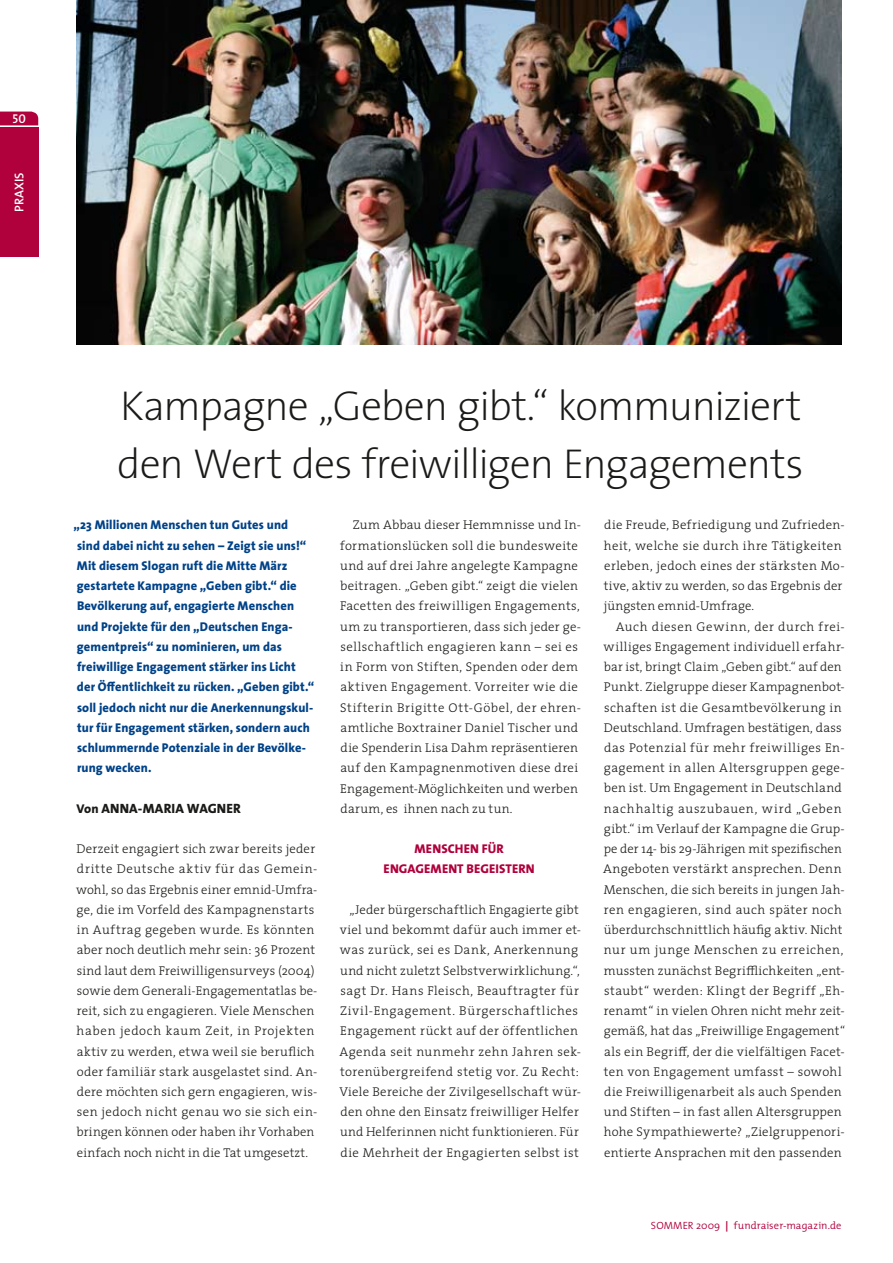
<style>
.page{position:relative;width:893px;height:1263px;background:#fff}
.page>*{position:absolute;margin:0;border:0;box-sizing:border-box;transform-origin:0 0}
.t1{font:200 42px/58.8px "The Sans 2";letter-spacing:-.03em;color:#1a1a18}
.t2{font:800 13.5px "The Sans 8";letter-spacing:.01em;color:#1a1a18}
.t3{font:300 12.75px/20.2px "The Serif 3";letter-spacing:.025em;color:#1a1a18}
.t4{font:800 12.75px/20.2px "The Sans 8";letter-spacing:.01em;color:#004288}
.t5{font:300 12.75px "The Serif 3";letter-spacing:.045em;color:#1a1a18}
.t6{font:800 12.75px "The Sans 8";letter-spacing:.01em;color:#b0013c}
.t7{font:300 12.75px "The Serif 3";letter-spacing:.055em;color:#1a1a18}
.t8{font:600 12.75px "The Sans 6";color:#fff}
.t9{font:12.75px "The Mix 6 Semi Bold Caps";color:#fff}
.t10{font:300 10.5px "The Mix 4";letter-spacing:.01em;color:#b0013c}
.s1{font-size:12.75px}
.s2{font-family:"The Mix 7";font-weight:700}
</style>
<div class="page">
<svg style="left:0;top:112px;width:38px;height:13px"></svg>
<div style="left:0;top:128px;width:38px;height:129px;background:#b0013c"></div>
<img style="left:77px;top:0;width:765px;height:344px">
<p class="t9" style="left:12px;top:108px;width:15px">50</p>
<p class="t8" style="left:8px;top:212px;width:40px;rotate:-90deg">Praxis</p>
<p class="t1" style="left:117px;top:374px;width:688px">Kampagne „Geben gibt.“ kommuniziert den Wert des freiwilligen Engagements</p>
<p class="t4" style="left:73px;top:515px;width:242px">„23 Millionen Menschen tun Gutes und<br>sind dabei nicht zu sehen – Zeigt sie uns!“ Mit diesem Slogan ruft die Mitte März gestartete Kampagne „Geben gibt.“ die Bevölkerung auf, engagierte Menschen und Projekte für den „Deutschen Enga&shy;gementpreis“ zu nominieren, um das freiwillige Engagement stärker ins Licht<br>der Öffentlichkeit zu rücken. „Geben gibt.“ soll jedoch nicht nur die Anerkennungskul&shy;tur für Engagement stärken, sondern auch schlummernde Potenziale in der Bevölke&shy;rung wecken.</p>
<p class="t2" style="left:76px;top:797px;width:44px"><span class="s1">Von</span> Anna</p>
<p class="t2" style="left:138px;top:797px;width:60px">-Maria Wagne</p>
<p class="t2" style="left:233px;top:797px;width:9px">r</p>
<p class="t3" style="left:76px;top:838px;width:243px">Derzeit engagiert sich zwar bereits jeder dritte Deutsche aktiv für das Gemein&shy;wohl, so das Ergebnis einer emnid-Umfra&shy;ge, die im Vorfeld des Kampagnenstarts in Auftrag gegeben wurde. Es könnten aber noch deutlich mehr sein: 36 Prozent sind laut dem Freiwilligensurveys (2004) sowie dem Generali-Engagementatlas be&shy;reit, sich zu engagieren. Viele Menschen haben jedoch kaum Zeit, in Projekten aktiv zu werden, etwa weil sie beruflich oder familiär stark ausgelastet sind. An&shy;dere möchten sich gern engagieren, wis&shy;sen jedoch nicht genau wo sie sich ein&shy;bringen können oder haben ihr Vorhaben einfach noch nicht in die Tat umgesetzt.</p>
<p class="t3" style="left:604px;top:515px;width:242px">die Freude, Befriedigung und Zufrieden-</p>
<p class="t3" style="left:604px;top:535px;width:239px">heit, welche sie durch ihre Tätigkeiten</p>
<p class="t3" style="left:604px;top:555px;width:242px">erleben, jedoch eines der stärksten Mo-</p>
<p class="t3" style="left:604px;top:575px;width:240px">tive, aktiv zu werden, so das Ergebnis der</p>
<p class="t3" style="left:604px;top:595px;width:152px">jüngsten emnid-Umfrage.</p>
<p class="t5" style="left:616px;top:616px;width:231px">Auch diesen Gewinn, der durch frei-</p>
<p class="t3" style="left:603px;top:636px;width:243px">williges Engagement individuell erfahr-</p>
<p class="t3" style="left:604px;top:656px;width:239px">bar ist, bringt Claim „Geben gibt.“ auf den</p>
<p class="t3" style="left:604px;top:676px;width:242px">Punkt. Zielgruppe dieser Kampagnenbot-</p>
<p class="t3" style="left:604px;top:697px;width:239px">schaften ist die Gesamtbevölkerung in</p>
<p class="t3" style="left:604px;top:717px;width:239px">Deutschland. Umfragen bestätigen, dass</p>
<p class="t5" style="left:604px;top:737px;width:242px">das Potenzial für mehr freiwilliges En-</p>
<p class="t3" style="left:604px;top:757px;width:242px">gagement in allen Altersgruppen gege-</p>
<p class="t3" style="left:604px;top:778px;width:239px">ben ist. Um Engagement in Deutschland</p>
<p class="t7" style="left:604px;top:798px;width:239px">nachhaltig auszubauen, wird „Geben</p>
<p class="t3" style="left:604px;top:818px;width:242px">gibt.“ im Verlauf der Kampagne die Grup-</p>
<p class="t3" style="left:604px;top:838px;width:239px">pe der 14- bis 29-Jährigen mit spezifischen</p>
<p class="t3" style="left:603px;top:858px;width:240px">Angeboten verstärkt ansprechen. Denn</p>
<p class="t3" style="left:604px;top:879px;width:243px">Menschen, die sich bereits in jungen Jah-</p>
<p class="t3" style="left:604px;top:899px;width:239px">ren engagieren, sind auch später noch</p>
<p class="t3" style="left:604px;top:919px;width:240px">überdurchschnittlich häufig aktiv. Nicht</p>
<p class="t5" style="left:604px;top:939px;width:241px">nur um junge Menschen zu erreichen,</p>
<p class="t3" style="left:604px;top:960px;width:242px">mussten zunächst Begrifflichkeiten „ent-</p>
<p class="t3" style="left:604px;top:980px;width:242px">staubt“ werden: Klingt der Begriff „Eh-</p>
<p class="t3" style="left:604px;top:1000px;width:242px">renamt“ in vielen Ohren nicht mehr zeit-</p>
<p class="t3" style="left:604px;top:1020px;width:243px">gemäß, hat das „Freiwillige Engagement“</p>
<p class="t3" style="left:604px;top:1041px;width:242px">als ein Begriff, der die vielfältigen Facet-</p>
<p class="t3" style="left:604px;top:1061px;width:239px">ten von Engagement umfasst – sowohl</p>
<p class="t3" style="left:604px;top:1081px;width:239px">die Freiwilligenarbeit als auch Spenden</p>
<p class="t3" style="left:604px;top:1101px;width:239px">und Stiften – in fast allen Altersgruppen</p>
<p class="t3" style="left:604px;top:1121px;width:242px">hohe Sympathiewerte? „Zielgruppenori-</p>
<p class="t3" style="left:604px;top:1142px;width:239px">entierte Ansprachen mit den passenden</p>
<p class="t3" style="left:340px;top:515px;width:243px;text-indent:13px">Zum Abbau dieser Hemmnisse und In&shy;formationslücken soll die bundesweite und auf drei Jahre angelegte Kampagne beitragen. „Geben gibt.“ zeigt die vielen Facetten des freiwilligen Engagements, um zu transportieren, dass sich jeder ge&shy;sellschaftlich engagieren kann – sei es in Form von Stiften, Spenden oder dem aktiven Engagement. Vorreiter wie die Stifterin Brigitte Ott-Göbel, der ehren&shy;amtliche Boxtrainer Daniel Tischer und die Spenderin Lisa Dahm repräsentieren auf den Kampagnenmotiven diese drei Engagement-Möglichkeiten und werben darum, es ihnen nach zu tun.</p>
<p class="t6" style="left:415px;top:838px;width:42px">Menschen</p>
<p class="t6" style="left:482px;top:838px;width:24px">für</p>
<p class="t6" style="left:384px;top:858px;width:16px">Engagement</p>
<p class="t6" style="left:467px;top:858px;width:68px">begeistern</p>
<p class="t3" style="left:339px;top:899px;width:243px;text-indent:10px">„Jeder bürgerschaftlich Engagierte gibt viel und bekommt dafür auch immer et&shy;was zurück, sei es Dank, Anerkennung und nicht zuletzt Selbstverwirklichung.“, sagt Dr. Hans Fleisch, Beauftragter für Zivil-Engagement. Bürgerschaftliches Engagement rückt auf der öffentlichen Agenda seit nunmehr zehn Jahren sek&shy;torenübergreifend stetig vor. Zu Recht:<br>Viele Bereiche der Zivilgesellschaft wür&shy;den ohne den Einsatz freiwilliger Helfer und Helferinnen nicht funktionieren. Für die Mehrheit der Engagierten selbst ist</p>
<p class="t10" style="left:651px;top:1217px;width:192px">Sommer 2009 <span class="s2">|</span> fundraiser-magazin.de</p>
</div>
